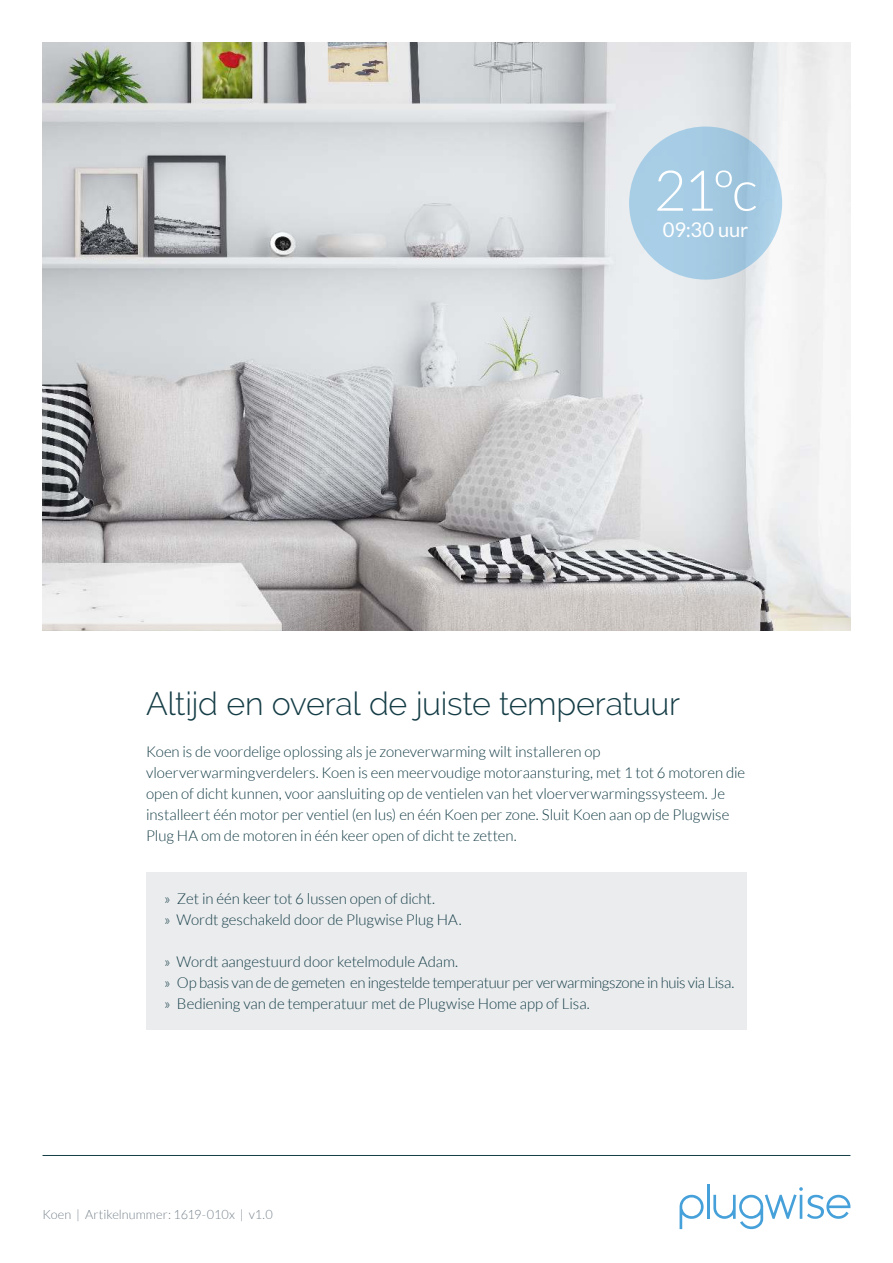
<style>
.page{position:relative;width:893px;height:1263px;background:#fff}
.page>*{position:absolute;margin:0;border:0;box-sizing:border-box;transform-origin:0 0}
.t1{font:300 56.25px "Lato";color:#fff}
.t2{font:300 32.25px "Raleway";letter-spacing:-.01em;color:#153d46}
.t3{font:20.25px "Lato";letter-spacing:-.01em;color:#fff}
.t4{font:300 15px/21px "Lato";letter-spacing:-.005em;color:#153d46}
.t5{font:300 12.75px "Lato";letter-spacing:-.005em;color:#77838c}
</style>
<div class="page">
<hr style="left:43px;top:1155px;width:807px;height:1px;background:#153d46">
<svg style="left:680px;top:1195px;width:24px;height:34px"></svg>
<hr style="left:707px;top:1184px;width:3px;height:35px;background:#46a0d9">
<svg style="left:713px;top:1187px;width:137px;height:42px"></svg>
<div style="left:146px;top:872px;width:601px;height:158px;background:#eaecee"></div>
<img style="left:43px;top:43px;width:807px;height:588px">
<div style="left:629px;top:127px;width:153px;height:153px;background:#a6cce5;border-radius:50%"></div>
<h1 class="t1" style="left:654px;top:168px;width:105px">21ºc</h1>
<h3 class="t3" style="left:663px;top:218px;width:87px">09:30 uur</h3>
<h2 class="t2" style="left:146px;top:691px;width:536px">Altijd en overal de juiste temperatuur</h2>
<p class="t4" style="left:146px;top:742px;width:601px">Koen is de voordelige oplossing als je zoneverwarming wilt installeren op vloerverwarmingverdelers. Koen is een meervoudige motoraansturing, met 1 tot 6 motoren die open of dicht kunnen, voor aansluiting op de ventielen van het vloerverwarmingssysteem. Je installeert één motor per ventiel (en lus) en één Koen per zone. Sluit Koen aan op de Plugwise Plug HA om de motoren in één keer open of dicht te zetten.</p>
<p class="t4" style="left:164px;top:889px;width:299px">» Zet in één keer tot 6 lussen open of dicht.<br>» Wordt geschakeld door de Plugwise Plug HA.</p>
<p class="t4" style="left:164px;top:952px;width:572px">» Wordt aangestuurd door ketelmodule Adam.<br>» Op basis van de de gemeten en ingestelde temperatuur per verwarmingszone in huis via Lisa. » Bediening van de temperatuur met de Plugwise Home app of Lisa.</p>
<p class="t5" style="left:43px;top:1209px;width:232px">Koen | Artikelnummer: 1619-010x | v1.0</p>
</div>
